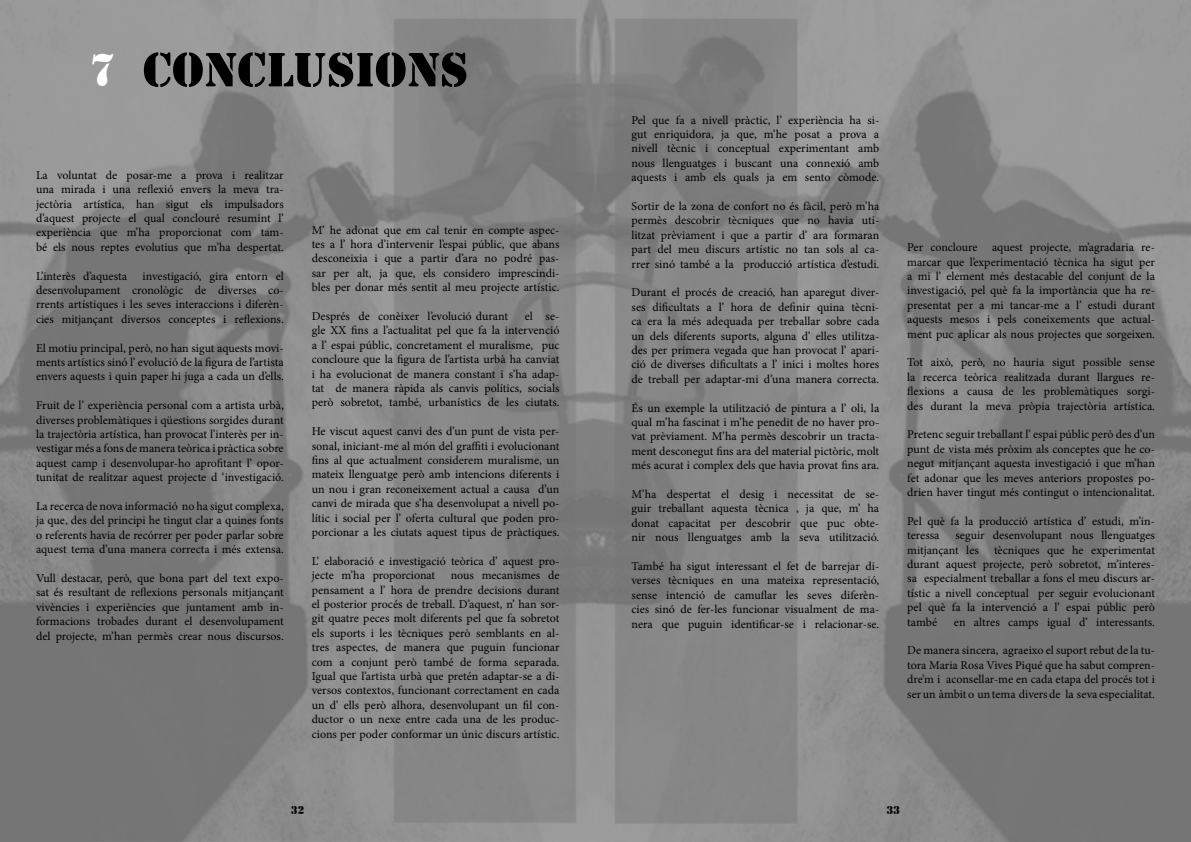
<style>
.page{position:relative;width:1191px;height:842px;background:#fff}
.page>*{position:absolute;margin:0;border:0;box-sizing:border-box;transform-origin:0 0}
.t1{font:50px "Stencil";color:#000}
.t2{font:12px/14.4px "Minion Pro";color:#000;text-align:justify}
.t3{font:12px "Stencil";color:#000}
.s1{font-size:48px;color:#fff}
</style>
<div class="page">
<h1 class="t1" style="left:89px;top:41px;width:380px"><span class="s1">7</span> CONCLUSIONS</h1>
<p class="t2" style="left:36px;top:168px;width:249px">La voluntat de posar-me a prova i realitzar una mirada i una reflexió envers la meva tra&shy;jectòria artística, han sigut els impulsadors d’aquest projecte el qual conclouré resumint l’ experiència que m’ha proporcionat com tam&shy;bé els nous reptes evolutius que m’ha despertat.</p>
<p class="t2" style="left:36px;top:269px;width:93px">L’interès d’aquesta</p>
<p class="t2" style="left:36px;top:269px;width:249px;text-indent:107px">investigació, gira entorn el desenvolupament cronològic de diverses co&shy;rrents artístiques i les seves interaccions i diferèn&shy;cies mitjançant diversos conceptes i reflexions.</p>
<p class="t2" style="left:36px;top:341px;width:249px">El motiu principal, però, no han sigut aquests movi&shy;ments artístics sinó l’ evolució de la figura de l’artista envers aquests i quin paper hi juga a cada un d’ells.</p>
<p class="t2" style="left:36px;top:398px;width:249px">Fruit de l’ experiència personal com a artista urbà, diverses problemàtiques i qüestions sorgides durant la trajectòria artística, han provocat l’interès per in&shy;vestigar més a fons de manera teòrica i pràctica sobre aquest camp i desenvolupar-ho aprofitant l’ opor&shy;tunitat de realitzar aquest projecte d ‘investigació.</p>
<p class="t2" style="left:36px;top:499px;width:249px">La recerca de nova informació no ha sigut complexa, ja que, des del principi he tingut clar a quines fonts o referents havia de recórrer per poder parlar sobre aquest tema d’una manera correcta i més extensa.</p>
<p class="t2" style="left:36px;top:571px;width:249px">Vull destacar, però, que bona part del text expo&shy;sat és resultant de reflexions personals mitjançant vivències i experiències que juntament amb in&shy;formacions trobades durant el desenvolupament del projecte, m’han permès crear nous discursos.</p>
<p class="t2" style="left:312px;top:223px;width:249px">M’ he adonat que em cal tenir en compte aspec&shy;tes a l’ hora d’intervenir l’espai públic, que abans desconeixia i que a partir d’ara no podré pas&shy;sar per alt, ja que, els considero imprescindi&shy;bles per donar més sentit al meu projecte artístic.</p>
<p class="t2" style="left:312px;top:309px;width:198px">Després de conèixer l’evolució durant</p>
<p class="t2" style="left:312px;top:309px;width:249px;text-indent:213px">el se&shy;gle XX fins a l’actualitat pel que fa la intervenció a l’ espai públic, concretament el muralisme, puc concloure que la figura de l’artista urbà ha canviat i ha evolucionat de manera constant i s’ha adap&shy;tat de manera ràpida als canvis polítics, socials però sobretot, també, urbanístics de les ciutats.</p>
<p class="t2" style="left:312px;top:424px;width:249px">He viscut aquest canvi des d’un punt de vista per&shy;sonal, iniciant-me al món del graffiti i evolucionant fins al que actualment considerem muralisme, un mateix llenguatge però amb intencions diferents i un nou i gran reconeixement actual a causa d’un canvi de mirada que s’ha desenvolupat a nivell po&shy;lític i social per l’ oferta cultural que poden pro&shy;porcionar a les ciutats aquest tipus de pràctiques.</p>
<p class="t2" style="left:312px;top:554px;width:249px">L’ elaboració e investigació teòrica d’ aquest pro&shy;jecte m’ha proporcionat</p>
<p class="t2" style="left:312px;top:568px;width:249px;text-indent:139px">nous mecanismes de pensament a l’ hora de prendre decisions durant el posterior procés de treball. D’aquest, n’ han sor&shy;git quatre peces molt diferents pel que fa sobretot els suports i les tècniques però semblants en al&shy;tres aspectes, de manera que puguin funcionar com a conjunt però també de forma separada.<br>Igual que l’artista urbà que pretén adaptar-se a di&shy;versos contextos, funcionant correctament en cada un d’ ells però alhora, desenvolupant un fil con&shy;ductor o un nexe entre cada una de les produc&shy;cions per poder conformar un únic discurs artístic.</p>
<p class="t2" style="left:631px;top:113px;width:249px">Pel que fa a nivell pràctic, l’ experiència ha si&shy;gut enriquidora, ja que, m’he posat a prova a nivell tècnic i conceptual experimentant amb nous llenguatges i buscant una connexió amb aquests i amb els quals ja em sento còmode.</p>
<p class="t2" style="left:631px;top:199px;width:249px">Sortir de la zona de confort no és fàcil, però m’ha permès descobrir tècniques que no havia uti&shy;litzat prèviament i que a partir d’ ara formaran part del meu discurs artístic no tan sols al ca&shy;rrer sinó també a la producció artística d’estudi.</p>
<p class="t2" style="left:631px;top:285px;width:249px">Durant el procés de creació, han aparegut diver&shy;ses dificultats a l’ hora de definir quina tècni&shy;ca era la més adequada per treballar sobre cada un dels diferents suports, alguna d’ elles utilitza&shy;des per primera vegada que han provocat l’ apari&shy;ció de diverses dificultats a l’ inici i moltes hores de treball per adaptar-mi d’una manera correcta.</p>
<p class="t2" style="left:631px;top:401px;width:249px">És un exemple la utilització de pintura a l’ oli, la qual m’ha fascinat i m’he penedit de no haver pro&shy;vat prèviament. M’ha permès descobrir un tracta&shy;ment desconegut fins ara del material pictòric, molt més acurat i complex dels que havia provat fins ara.</p>
<p class="t2" style="left:631px;top:487px;width:249px">M’ha despertat el desig i necessitat de se&shy;guir treballant aquesta tècnica , ja que, m’ ha donat capacitat per descobrir que puc obte&shy;nir nous llenguatges amb la seva utilització.</p>
<p class="t2" style="left:631px;top:559px;width:249px">També ha sigut interessant el fet de barrejar di&shy;verses tècniques en una mateixa representació, sense intenció de camuflar les seves diferèn&shy;cies sinó de fer-les funcionar visualment de ma&shy;nera que puguin identificar-se i relacionar-se.</p>
<p class="t2" style="left:907px;top:240px;width:249px">Per concloure aquest projecte, m’agradaria re&shy;marcar que l’experimentació tècnica ha sigut per a mi l’ element més destacable del conjunt de la investigació, pel què fa la importància que ha re&shy;presentat per a mi tancar-me a l’ estudi durant aquests mesos i pels coneixements que actual&shy;ment puc aplicar als nous projectes que sorgeixen.</p>
<p class="t2" style="left:907px;top:355px;width:249px">Tot això, però, no hauria sigut possible sense la recerca teòrica realitzada durant llargues re&shy;flexions a causa de les problemàtiques sorgi&shy;des durant la meva pròpia trajectòria artística.</p>
<p class="t2" style="left:907px;top:427px;width:249px">Pretenc seguir treballant l’ espai públic però des d’un punt de vista més pròxim als conceptes que he co&shy;negut mitjançant aquesta investigació i que m’han fet adonar que les meves anteriors propostes po&shy;drien haver tingut més contingut o intencionalitat.</p>
<p class="t2" style="left:907px;top:514px;width:249px">Pel què fa la producció artística d’ estudi, m’in&shy;teressa</p>
<p class="t2" style="left:907px;top:528px;width:249px;text-indent:48px">seguir desenvolupant nous llenguatges mitjançant les</p>
<p class="t2" style="left:907px;top:543px;width:249px;text-indent:87px">tècniques que he experimentat durant aquest projecte, però sobretot, m’interes&shy;sa especialment treballar a fons el meu discurs ar&shy;tístic a nivell conceptual per seguir evolucionant pel què fa la intervenció a l’ espai públic però també</p>
<p class="t2" style="left:954px;top:615px;width:202px">en altres camps igual d’ interessants.</p>
<p class="t2" style="left:907px;top:643px;width:249px">De manera sincera, agraeixo el suport rebut de la tu&shy;tora Maria Rosa Vives Piqué que ha sabut compren&shy;dre’m i aconsellar-me en cada etapa del procés tot i ser un àmbit o un tema divers de la seva especialitat.</p>
<p class="t3" style="left:291px;top:803px;width:15px">32</p>
<p class="t3" style="left:886px;top:803px;width:15px">33</p>
</div>
